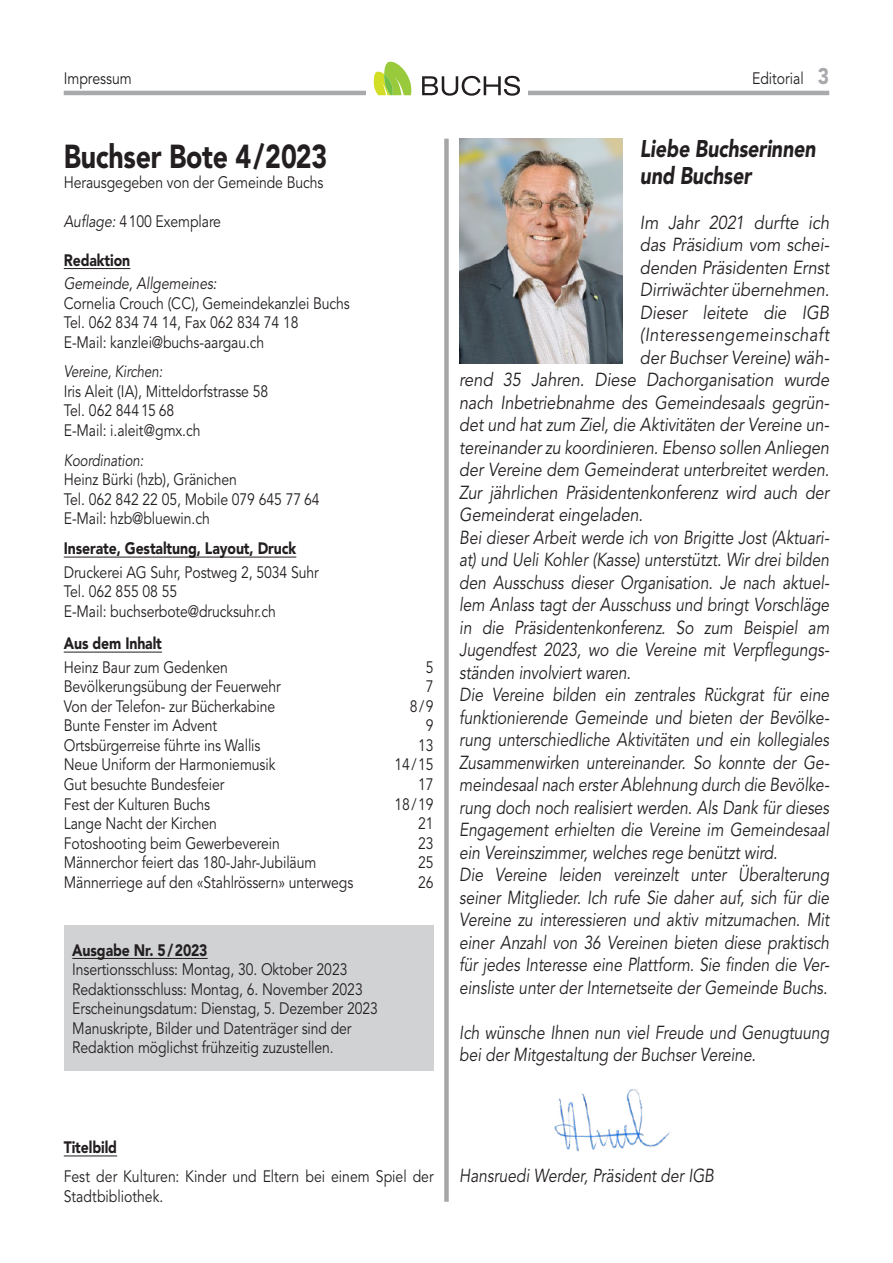
<style>
.page{position:relative;width:893px;height:1263px;background:#fff}
.page>*{position:absolute;margin:0;border:0;box-sizing:border-box;transform-origin:0 0}
.t1{font:900 33px "Avenir LT Std";letter-spacing:-.01em;color:#231f20;scale:.81 1}
.t2{font:italic 900 24px/27px "Avenir LT Std";letter-spacing:-.005em;color:#231f20;scale:.81 1}
.t3{font:italic 18.75px/22.5px "Avenir LT Std";color:#231f20;scale:.83 1}
.t4{font:italic 18.75px "Avenir LT Std";color:#231f20;scale:.88 1}
.t5{font:italic 18.75px "Avenir LT Std";color:#231f20;scale:.86 1}
.t6{font:italic 18.75px "Avenir LT Std";letter-spacing:.035em;color:#231f20;scale:.88 1}
.t7{font:16.5px/19.5px "Avenir LT Std";letter-spacing:-.005em;color:#231f20;scale:.85 1}
.t8{font:900 16.5px "Avenir LT Std";letter-spacing:-.005em;color:#231f20;scale:.85 1}
.t9{font:italic 16.5px "Avenir LT Std";letter-spacing:-.005em;color:#231f20;scale:.81 1}
.t10{font:italic 16.5px "Avenir LT Std";letter-spacing:-.005em;color:#231f20;scale:.85 1}
.s1{font-weight:900;font-size:22.5px;color:#a8a9ad}
.s2{font-style:italic}
</style>
<div class="page">
<hr style="left:64px;top:268px;width:66px;height:1px;background:#231f20">
<hr style="left:64px;top:557px;width:232px;height:1px;background:#231f20">
<hr style="left:64px;top:652px;width:98px;height:1px;background:#231f20">
<hr style="left:64px;top:1155px;width:53px;height:1px;background:#231f20">
<div style="left:64px;top:925px;width:370px;height:145px;background:#d1d2d4"></div>
<hr style="left:72px;top:958px;width:136px;height:1px;background:#231f20">
<hr style="left:64px;top:91px;width:765px;height:4px;background:#a8a9ad">
<div style="left:366px;top:56px;width:162px;height:45px;background:#fff"></div>
<svg style="left:374px;top:62px;width:38px;height:33px"></svg>
<svg style="left:422px;top:76px;width:98px;height:20px"></svg>
<img style="left:459px;top:139px;width:164px;height:224px">
<div style="left:444px;top:139px;width:5px;height:1063px;background:#a7a6a6"></div>
<img style="left:554px;top:1089px;width:117px;height:63px">
<p class="t7" style="left:64px;top:69px;width:82px">Impressum</p>
<p class="t7" style="left:752px;top:69px;width:92px">Editorial <span class="s1">3</span></p>
<h1 class="t1" style="left:64px;top:137px;width:327px">Buchser Bote 4/2023</h1>
<p class="t7" style="left:64px;top:173px;width:307px">Herausgegeben von der Gemeinde Buchs</p>
<p class="t7" style="left:64px;top:212px;width:187px"><span class="s2">Auflage:</span> 4100 Exemplare</p>
<p class="t8" style="left:64px;top:250px;width:80px">Redaktion</p>
<p class="t10" style="left:64px;top:274px;width:182px">Gemeinde, Allgemeines:</p>
<p class="t7" style="left:64px;top:294px;width:338px">Cornelia Crouch (CC), Gemeindekanzlei Buchs<br>Tel. 062 834 74 14, Fax 062 834 74 18<br>E-Mail: kanzlei@buchs-aargau.ch</p>
<p class="t9" style="left:64px;top:362px;width:123px">Vereine, Kirchen:</p>
<p class="t7" style="left:64px;top:382px;width:242px">Iris Aleit (IA), Mitteldorfstrasse 58<br>Tel. 062 844 15 68<br>E-Mail: i.aleit@gmx.ch</p>
<p class="t9" style="left:64px;top:450px;width:100px">Koordination:</p>
<p class="t7" style="left:64px;top:470px;width:303px">Heinz Bürki (hzb), Gränichen<br>Tel. 062 842 22 05, Mobile 079 645 77 64<br>E-Mail: hzb@bluewin.ch</p>
<p class="t8" style="left:64px;top:538px;width:275px">Inserate, Gestaltung, Layout, Druck</p>
<p class="t7" style="left:64px;top:563px;width:302px">Druckerei AG Suhr, Postweg 2, 5034 Suhr<br>Tel. 062 855 08 55<br>E-Mail: buchserbote@drucksuhr.ch</p>
<p class="t8" style="left:64px;top:633px;width:117px">Aus dem Inhalt</p>
<p class="t7" style="left:64px;top:658px;width:195px">Heinz Baur zum Gedenken</p>
<p class="t7" style="left:426px;top:658px;width:11px">5</p>
<p class="t7" style="left:64px;top:677px;width:257px">Bevölkerungsübung der Feuerwehr</p>
<p class="t7" style="left:426px;top:677px;width:11px">7</p>
<p class="t7" style="left:64px;top:697px;width:250px">Von der Telefon- zur Bücherkabine</p>
<p class="t7" style="left:410px;top:697px;width:30px">8/9</p>
<p class="t7" style="left:64px;top:716px;width:182px">Bunte Fenster im Advent</p>
<p class="t7" style="left:426px;top:716px;width:11px">9</p>
<p class="t7" style="left:64px;top:736px;width:233px">Ortsbürgerreise führte ins Wallis</p>
<p class="t7" style="left:418px;top:736px;width:20px">13</p>
<p class="t7" style="left:64px;top:755px;width:251px">Neue Uniform der Harmoniemusik</p>
<p class="t7" style="left:394px;top:755px;width:48px">14/15</p>
<p class="t7" style="left:64px;top:775px;width:190px">Gut besuchte Bundesfeier</p>
<p class="t7" style="left:418px;top:775px;width:20px">17</p>
<p class="t7" style="left:64px;top:794px;width:174px">Fest der Kulturen Buchs</p>
<p class="t7" style="left:394px;top:794px;width:48px">18/19</p>
<p class="t7" style="left:64px;top:814px;width:182px">Lange Nacht der Kirchen</p>
<p class="t7" style="left:418px;top:814px;width:20px">21</p>
<p class="t7" style="left:64px;top:833px;width:256px">Fotoshooting beim Gewerbeverein</p>
<p class="t7" style="left:418px;top:833px;width:20px">23</p>
<p class="t7" style="left:64px;top:853px;width:299px">Männerchor feiert das 180-Jahr-Jubiläum</p>
<p class="t7" style="left:418px;top:853px;width:20px">25</p>
<p class="t7" style="left:64px;top:872px;width:342px">Männerriege auf den «Stahlrössern» unterwegs</p>
<p class="t7" style="left:418px;top:872px;width:20px">26</p>
<p class="t8" style="left:72px;top:940px;width:161px">Ausgabe Nr. 5/2023</p>
<p class="t7" style="left:72px;top:960px;width:361px">Insertionsschluss: Montag, 30. Oktober 2023<br>Redaktionsschluss: Montag, 6. November 2023<br>Erscheinungsdatum: Dienstag, 5. Dezember 2023<br>Manuskripte, Bilder und Datenträger sind der Redaktion möglichst frühzeitig zuzustellen.</p>
<p class="t2" style="left:640px;top:135px;width:218px">Liebe Buchserinnen und Buchser</p>
<p class="t4" style="left:640px;top:212px;width:217px">Im Jahr 2021 durfte ich</p>
<p class="t4" style="left:640px;top:234px;width:217px">das Präsidium vom schei-</p>
<p class="t4" style="left:640px;top:257px;width:217px">denden Präsidenten Ernst</p>
<p class="t4" style="left:640px;top:279px;width:217px">Dirriwächter übernehmen.</p>
<p class="t4" style="left:640px;top:302px;width:217px">Dieser leitete die IGB</p>
<p class="t6" style="left:640px;top:324px;width:217px">(Interessengemeinschaft</p>
<p class="t4" style="left:640px;top:347px;width:217px">der Buchser Vereine) wäh-</p>
<p class="t4" style="left:459px;top:369px;width:422px">rend 35 Jahren. Diese Dachorganisation wurde</p>
<p class="t4" style="left:459px;top:392px;width:422px">nach Inbetriebnahme des Gemeindesaals gegrün-</p>
<p class="t5" style="left:459px;top:414px;width:432px">det und hat zum Ziel, die Aktivitäten der Vereine un-</p>
<p class="t5" style="left:459px;top:437px;width:432px">tereinander zu koordinieren. Ebenso sollen Anliegen</p>
<p class="t5" style="left:459px;top:459px;width:432px">der Vereine dem Gemeinderat unterbreitet werden.</p>
<p class="t5" style="left:459px;top:482px;width:432px">Zur jährlichen Präsidentenkonferenz wird auch der</p>
<p class="t5" style="left:459px;top:504px;width:215px">Gemeinderat eingeladen.</p>
<p class="t3" style="left:459px;top:527px;width:447px">Bei dieser Arbeit werde ich von Brigitte Jost (Aktuari-</p>
<p class="t3" style="left:459px;top:549px;width:447px">at) und Ueli Kohler (Kasse) unterstützt. Wir drei bilden</p>
<p class="t3" style="left:459px;top:572px;width:447px">den Ausschuss dieser Organisation. Je nach aktuel-</p>
<p class="t3" style="left:459px;top:594px;width:447px">lem Anlass tagt der Ausschuss und bringt Vorschläge</p>
<p class="t3" style="left:459px;top:617px;width:447px">in die Präsidentenkonferenz. So zum Beispiel am</p>
<p class="t3" style="left:459px;top:639px;width:447px">Jugendfest 2023, wo die Vereine mit Verpflegungs-</p>
<p class="t3" style="left:459px;top:662px;width:208px">ständen involviert waren.</p>
<p class="t3" style="left:459px;top:684px;width:447px">Die Vereine bilden ein zentrales Rückgrat für eine</p>
<p class="t3" style="left:459px;top:707px;width:447px">funktionierende Gemeinde und bieten der Bevölke-</p>
<p class="t3" style="left:459px;top:729px;width:447px">rung unterschiedliche Aktivitäten und ein kollegiales</p>
<p class="t3" style="left:459px;top:752px;width:447px">Zusammenwirken untereinander. So konnte der Ge-</p>
<p class="t3" style="left:459px;top:774px;width:447px">meindesaal nach erster Ablehnung durch die Bevölke-</p>
<p class="t3" style="left:459px;top:797px;width:447px">rung doch noch realisiert werden. Als Dank für dieses</p>
<p class="t3" style="left:459px;top:819px;width:447px">Engagement erhielten die Vereine im Gemeindesaal</p>
<p class="t3" style="left:459px;top:842px;width:385px">ein Vereinszimmer, welches rege benützt wird.</p>
<p class="t3" style="left:459px;top:864px;width:447px">Die Vereine leiden vereinzelt unter Überalterung</p>
<p class="t3" style="left:459px;top:887px;width:447px">seiner Mitglieder. Ich rufe Sie daher auf, sich für die</p>
<p class="t3" style="left:459px;top:909px;width:447px">Vereine zu interessieren und aktiv mitzumachen. Mit</p>
<p class="t3" style="left:459px;top:932px;width:447px">einer Anzahl von 36 Vereinen bieten diese praktisch</p>
<p class="t3" style="left:459px;top:954px;width:447px">für jedes Interesse eine Plattform. Sie finden die Ver-</p>
<p class="t3" style="left:459px;top:977px;width:445px">einsliste unter der Internetseite der Gemeinde Buchs.</p>
<p class="t3" style="left:459px;top:1022px;width:447px">Ich wünsche Ihnen nun viel Freude und Genugtuung bei der Mitgestaltung der Buchser Vereine.</p>
<p class="t8" style="left:64px;top:1137px;width:64px">Titelbild</p>
<p class="t7" style="left:64px;top:1167px;width:437px">Fest der Kulturen: Kinder und Eltern bei einem Spiel der<br>Stadtbibliothek.</p>
<p class="t3" style="left:459px;top:1165px;width:309px">Hansruedi Werder, Präsident der IGB</p>
</div>
